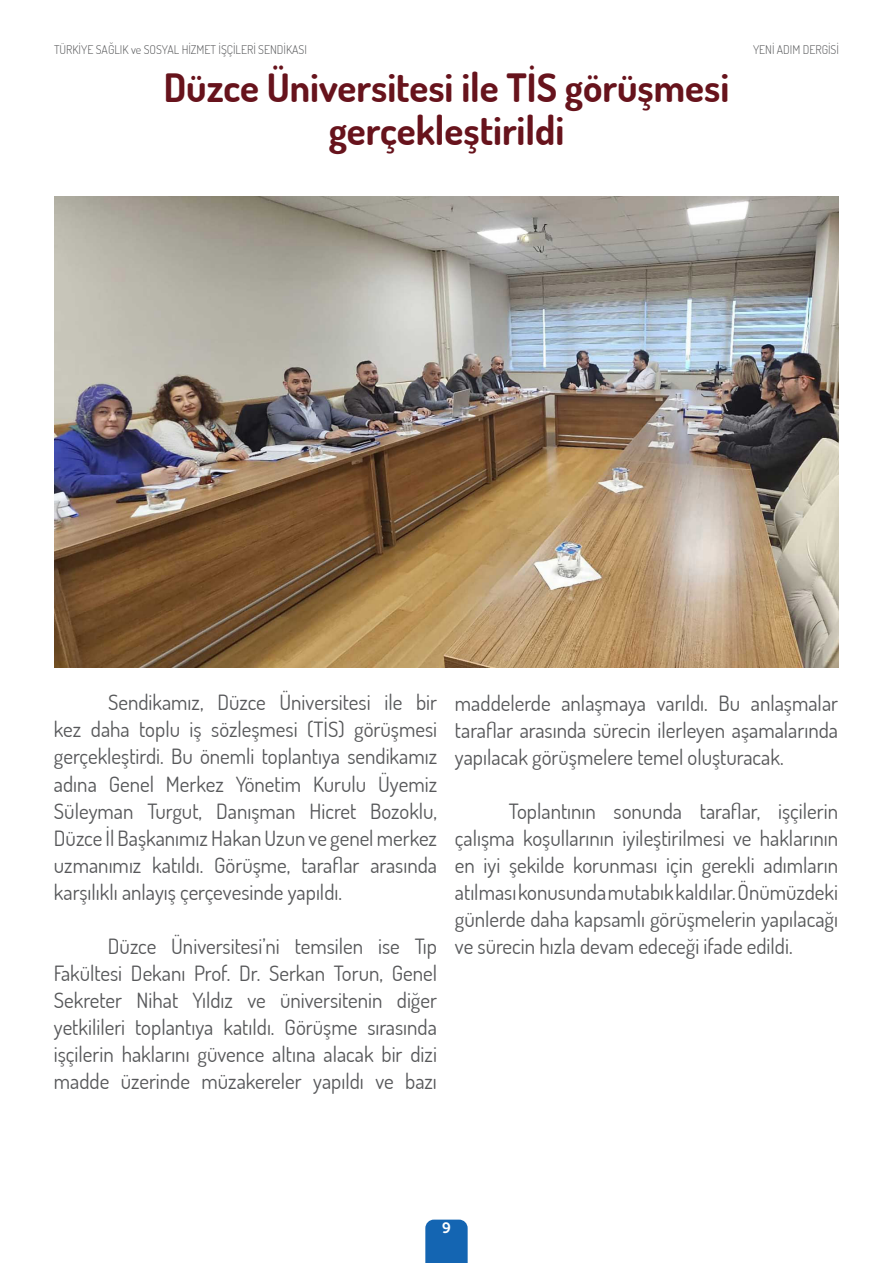
<style>
.page{position:relative;width:893px;height:1263px;background:#fff}
.page>*{position:absolute;margin:0;border:0;box-sizing:border-box;transform-origin:0 0}
.t1{font:700 39px/43.5px "Dosis";color:#67131c;text-align:center}
.t2{font:21px/27px "Dosis";color:#57585a;text-align:justify}
.t3{font:15px "Museo 700";color:#fff}
.t4{font:300 12px "Dosis";color:#57585a}
</style>
<div class="page">
<svg style="left:425px;top:1219px;width:43px;height:44px;background:#1f6cb5"></svg>
<img style="left:54px;top:197px;width:785px;height:471px">
<p class="t4" style="left:54px;top:41px;width:254px">TÜRKİYE SAĞLIK ve SOSYAL HİZMET İŞÇİLERİ SENDİKASI</p>
<p class="t4" style="left:753px;top:42px;width:87px">YENİ ADIM DERGİSİ</p>
<h1 class="t1" style="left:164px;top:64px;width:567px">Düzce Üniversitesi ile TİS görüşmesi gerçekleştirildi</h1>
<p class="t2" style="left:54px;top:688px;width:385px;text-indent:54px">Sendikamız, Düzce Üniversitesi ile bir kez daha toplu iş sözleşmesi (TİS) görüşmesi gerçekleştirdi. Bu önemli toplantıya sendikamız adına Genel Merkez Yönetim Kurulu Üyemiz Süleyman Turgut, Danışman Hicret Bozoklu, Düzce İl Başkanımız Hakan Uzun ve genelmerkez uzmanımız katıldı. Görüşme, taraflar arasında karşılıklı anlayış çerçevesinde yapıldı.</p>
<p class="t2" style="left:54px;top:931px;width:385px;text-indent:54px">Düzce Üniversitesi’ni temsilen ise Tıp Fakültesi Dekanı Prof. Dr. Serkan Torun, Genel Sekreter Nihat Yıldız ve üniversitenin diğer yetkilileri toplantıya katıldı. Görüşme sırasında işçilerin haklarını güvence altına alacak bir dizi madde üzerinde müzakereler yapıldı ve bazı</p>
<p class="t2" style="left:455px;top:688px;width:385px">maddelerde anlaşmaya varıldı. Bu anlaşmalar taraflar arasında sürecin ilerleyen aşamalarında yapılacak görüşmelere temel oluşturacak.</p>
<p class="t2" style="left:455px;top:796px;width:385px;text-indent:54px">Toplantının sonunda taraflar, işçilerin çalışma koşullarının iyileştirilmesi ve haklarının en iyi şekilde korunması için gerekli adımların atılmasıkonusundamutabıkkaldılar.Önümüzdeki günlerde daha kapsamlı görüşmelerin yapılacağı ve sürecin hızla devam edeceği ifade edildi.</p>
<p class="t3" style="left:442px;top:1219px;width:10px">9</p>
</div>
